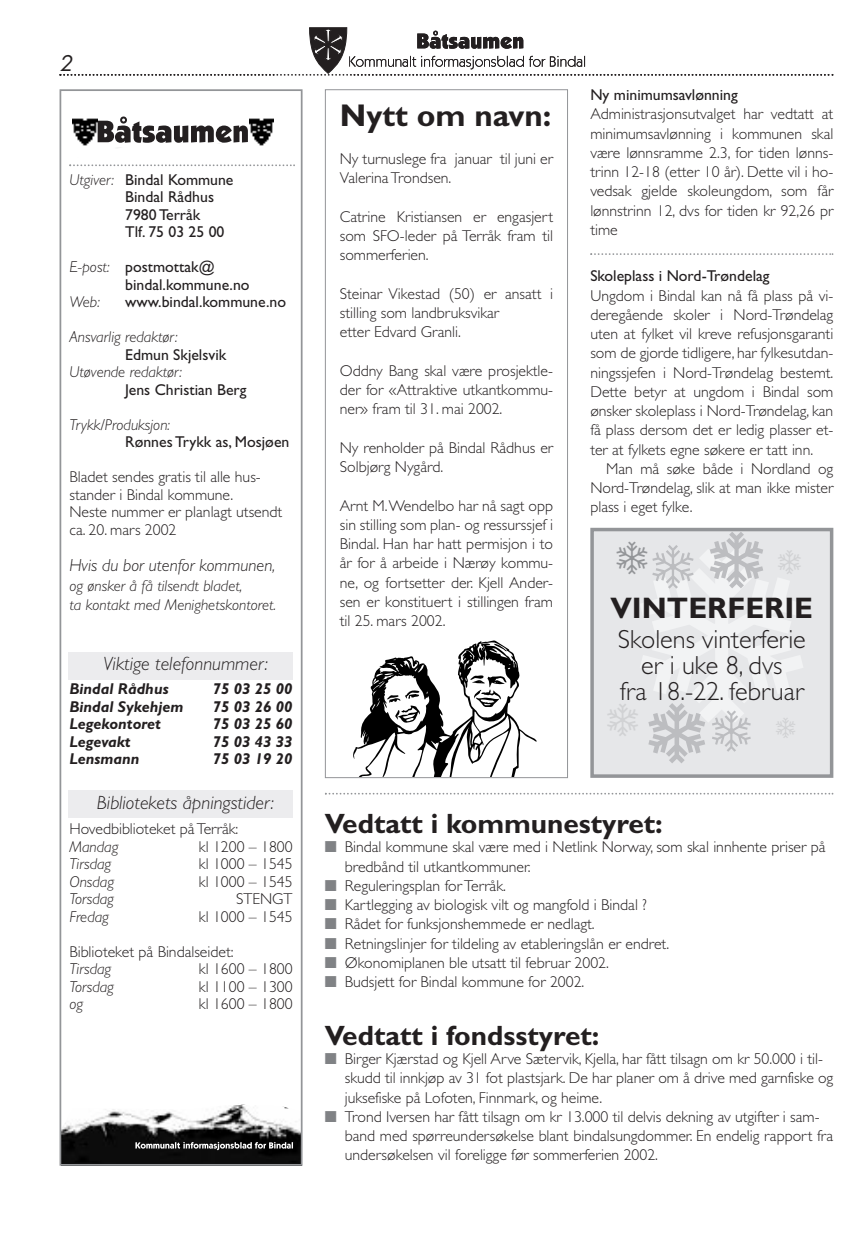
<style>
.page{position:relative;width:868px;height:1239px;background:#fff}
.page>*{position:absolute;margin:0;border:0;box-sizing:border-box;transform-origin:0 0}
.t1{font:47.25px "Zapf Dingbats";color:#d1d2d4}
.t2{font:47.25px "Zapf Dingbats";color:#939598}
.t3{font:700 31.5px "Gill Sans";color:#231f20}
.t4{font:700 29.75px "Gill Sans";color:#231f20}
.t5{font:700 28px "Gill Sans";color:#231f20}
.t6{font:300 26.25px/26.2px "Gill Sans";color:#231f20;text-align:center}
.t7{font:italic 21px "Futura";color:#231f20}
.t8{font:italic 300 19.25px "Gill Sans";color:#231f20}
.t9{font:italic 300 17.5px "Gill Sans";color:#231f20}
.t10{font:300 15.75px/19.2px "Gill Sans";color:#231f20}
.t11{font:15.75px/17.5px "Gill Sans";color:#231f20}
.t12{font:italic 300 15.75px/19.2px "Gill Sans";color:#231f20}
.t13{font:italic 700 15.75px "Gill Sans";color:#231f20}
.s1{font-weight:300;font-style:italic}
.s2{color:#bcbdc0}
.s3{color:#808285}
</style>
<div class="page">
<div style="left:592px;top:530px;width:240px;height:246px;background:#e6e7e9"></div>
<div style="left:590px;top:528px;width:243px;height:250px;border:4px solid #939598"></div>
<svg style="left:60px;top:28px;width:773px;height:48px"></svg>
<svg style="left:98px;top:117px;width:150px;height:26px"></svg>
<img style="left:73px;top:118px;width:24px;height:28px">
<img style="left:249px;top:118px;width:25px;height:28px">
<img style="left:63px;top:1105px;width:237px;height:58px">
<img style="left:63px;top:1105px;width:26px;height:4px">
<img style="left:273px;top:1105px;width:27px;height:4px">
<svg style="left:135px;top:1142px;width:158px;height:8px"></svg>
<svg style="left:69px;top:164px;width:226px;height:2px"></svg>
<div style="left:60px;top:89px;width:243px;height:1077px;border:2px solid #939598"></div>
<div style="left:68px;top:652px;width:225px;height:28px;background:#ececee"></div>
<div style="left:68px;top:790px;width:224px;height:28px;background:#ececee"></div>
<svg style="left:325px;top:793px;width:508px;height:2px"></svg>
<div style="left:325px;top:89px;width:243px;height:689px;border:1px solid #939598"></div>
<svg style="left:353px;top:640px;width:184px;height:137px"></svg>
<svg style="left:590px;top:253px;width:243px;height:2px"></svg>
<h3 class="t7" style="left:60px;top:53px;width:18px">2</h3>
<p class="t11" style="left:125px;top:172px;width:110px;text-indent:-56px"><span class="s1">Utgiver:</span> Bindal Kommune<br>Bindal Rådhus<br>7980 Terråk<br>Tlf. 75 03 25 00</p>
<p class="t11" style="left:125px;top:260px;width:126px;text-indent:-56px"><span class="s1">E-post:</span> postmottak@ bindal.kommune.no</p>
<p class="t12" style="left:69px;top:294px;width:32px">Web:</p>
<p class="t11" style="left:125px;top:295px;width:162px">www.bindal.kommune.no</p>
<p class="t12" style="left:69px;top:329px;width:110px">Ansvarlig redaktør:</p>
<p class="t11" style="left:125px;top:347px;width:103px">Edmun Skjelsvik</p>
<p class="t12" style="left:69px;top:364px;width:114px">Utøvende redaktør:</p>
<p class="t11" style="left:125px;top:382px;width:123px">Jens Christian Berg</p>
<p class="t12" style="left:69px;top:416px;width:102px">Trykk/Produksjon:</p>
<p class="t11" style="left:125px;top:435px;width:166px">Rønnes Trykk as, Mosjøen</p>
<p class="t10" style="left:69px;top:470px;width:214px;line-height:17.5px">Bladet sendes gratis til alle hus&shy;stander i Bindal kommune.<br>Neste nummer er planlagt utsendt ca. 20. mars 2002</p>
<p class="t9" style="left:69px;top:559px;width:207px">Hvis du bor utenfor kommunen,</p>
<p class="t12" style="left:69px;top:577px;width:208px">og ønsker å få tilsendt bladet,<br>ta kontakt med Menighetskontoret.</p>
<p class="t8" style="left:103px;top:657px;width:166px">Viktige telefonnummer:</p>
<p class="t13" style="left:69px;top:683px;width:101px">Bindal Rådhus</p>
<p class="t13" style="left:213px;top:683px;width:82px">75 03 25 00</p>
<p class="t13" style="left:69px;top:701px;width:116px">Bindal Sykehjem</p>
<p class="t13" style="left:213px;top:701px;width:82px">75 03 26 00</p>
<p class="t13" style="left:69px;top:718px;width:93px">Legekontoret</p>
<p class="t13" style="left:213px;top:718px;width:82px">75 03 25 60</p>
<p class="t13" style="left:69px;top:736px;width:63px">Legevakt</p>
<p class="t13" style="left:213px;top:736px;width:82px">75 03 43 33</p>
<p class="t13" style="left:69px;top:753px;width:72px">Lensmann</p>
<p class="t13" style="left:213px;top:753px;width:82px">75 03 19 20</p>
<p class="t8" style="left:97px;top:795px;width:179px">Bibliotekets åpningstider:</p>
<p class="t10" style="left:69px;top:821px;width:170px">Hovedbiblioteket på Terråk:</p>
<p class="t12" style="left:69px;top:838px;width:51px">Mandag</p>
<p class="t10" style="left:199px;top:838px;width:95px">kl 1200 – 1800</p>
<p class="t12" style="left:69px;top:856px;width:43px">Tirsdag</p>
<p class="t10" style="left:199px;top:856px;width:95px">kl 1000 – 1545</p>
<p class="t12" style="left:69px;top:873px;width:46px">Onsdag</p>
<p class="t10" style="left:199px;top:873px;width:95px">kl 1000 – 1545</p>
<p class="t12" style="left:69px;top:891px;width:46px">Torsdag</p>
<p class="t10" style="left:236px;top:891px;width:58px">STENGT</p>
<p class="t12" style="left:69px;top:908px;width:41px">Fredag</p>
<p class="t10" style="left:199px;top:908px;width:95px">kl 1000 – 1545</p>
<p class="t10" style="left:69px;top:943px;width:166px">Biblioteket på Bindalseidet:</p>
<p class="t12" style="left:69px;top:961px;width:43px">Tirsdag</p>
<p class="t10" style="left:199px;top:961px;width:95px">kl 1600 – 1800</p>
<p class="t12" style="left:69px;top:978px;width:46px">Torsdag</p>
<p class="t10" style="left:199px;top:978px;width:95px">kl 1100 – 1300</p>
<p class="t12" style="left:69px;top:996px;width:15px">og</p>
<p class="t10" style="left:199px;top:996px;width:95px">kl 1600 – 1800</p>
<h2 class="t3" style="left:340px;top:104px;width:213px">Nytt om navn:</h2>
<p class="t10" style="left:340px;top:151px;width:215px">Ny turnuslege fra januar til juni er<br>Valerina Trondsen.</p>
<p class="t10" style="left:340px;top:209px;width:215px;text-align:justify">Catrine Kristiansen er engasjert som SFO-leder på Terråk fram til sommerferien.</p>
<p class="t10" style="left:340px;top:286px;width:215px">Steinar Vikestad (50) er ansatt i stilling som landbruksvikar<br>etter Edvard Granli.</p>
<p class="t10" style="left:340px;top:363px;width:215px;text-align:justify">Oddny Bang skal være prosjektle&shy;der for «Attraktive utkantkommu&shy;ner» fram til 31. mai 2002.</p>
<p class="t10" style="left:340px;top:440px;width:215px">Ny renholder på Bindal Rådhus er<br>Solbjørg Nygård.</p>
<p class="t10" style="left:340px;top:497px;width:215px;text-align:justify">Arnt M.Wendelbo har nå sagt opp sin stilling som plan- og ressurssjef i Bindal. Han har hatt permisjon i to år for å arbeide i Nærøy kommu&shy;ne, og fortsetter der. Kjell Ander&shy;sen er konstituert i stillingen fram til 25. mars 2002.</p>
<p class="t11" style="left:590px;top:88px;width:149px">Ny minimumsavlønning</p>
<p class="t10" style="left:590px;top:106px;width:245px;text-align:justify">Administrasjonsutvalget har vedtatt at minimumsavlønning i kommunen skal være lønnsramme 2.3, for tiden lønns&shy;trinn 12-18 (etter 10 år). Dette vil i ho&shy;vedsak gjelde skoleungdom, som får lønnstrinn 12, dvs for tiden kr 92,26 pr time</p>
<p class="t11" style="left:590px;top:269px;width:181px">Skoleplass i Nord-Trøndelag</p>
<p class="t10" style="left:590px;top:287px;width:245px;text-align:justify">Ungdom i Bindal kan nå få plass på vi&shy;deregående skoler i Nord-Trøndelag uten at fylket vil kreve refusjonsgaranti som de gjorde tidligere, har fylkesutdan&shy;ningssjefen i Nord-Trøndelag bestemt.<br>Dette betyr at ungdom i Bindal som ønsker skoleplass i Nord-Trøndelag, kan få plass dersom det er ledig plasser et&shy;ter at fylkets egne søkere er tatt inn.</p>
<p class="t10" style="left:590px;top:461px;width:245px;text-align:justify;text-indent:16px">Man må søke både i Nordland og Nord-Trøndelag, slik at man ikke mister plass i eget fylke.</p>
<h1 class="t2" style="left:616px;top:535px;width:151px">❄<span class="s2">❄❆</span></h1>
<h3 class="t4" style="left:611px;top:598px;width:204px">VINTERFERIE</h3>
<h3 class="t6" style="left:618px;top:629px;width:190px">Skolens vinterferie er i uke 8, dvs<br>fra 18.-22. februar</h3>
<h1 class="t1" style="left:606px;top:696px;width:191px">❄<span class="s2">❆❄</span> ❄</h1>
<h3 class="t5" style="left:325px;top:814px;width:339px">Vedtatt i kommunestyret:</h3>
<p class="t10" style="left:345px;top:839px;width:482px;text-indent:-20px"><span class="s3">■</span> Bindal kommune skal være med i Netlink Norway, som skal innhente priser på bredbånd til utkantkommuner.</p>
<p class="t10" style="left:325px;top:878px;width:182px"><span class="s3">■</span> Reguleringsplan for Terråk.</p>
<p class="t10" style="left:325px;top:897px;width:323px"><span class="s3">■</span> Kartlegging av biologisk vilt og mangfold i Bindal ?</p>
<p class="t10" style="left:325px;top:916px;width:271px"><span class="s3">■</span> Rådet for funksjonshemmede er nedlagt.</p>
<p class="t10" style="left:325px;top:935px;width:346px"><span class="s3">■</span> Retningslinjer for tildeling av etableringslån er endret.</p>
<p class="t10" style="left:325px;top:955px;width:285px"><span class="s3">■</span> Økonomiplanen ble utsatt til februar 2002.</p>
<p class="t10" style="left:325px;top:974px;width:261px"><span class="s3">■</span> Budsjett for Bindal kommune for 2002.</p>
<h3 class="t5" style="left:325px;top:1026px;width:276px">Vedtatt i fondsstyret:</h3>
<p class="t10" style="left:345px;top:1051px;width:490px;text-indent:-20px"><span class="s3">■</span> Birger Kjærstad og Kjell Arve Sætervik, Kjella, har fått tilsagn om kr 50.000 i til&shy;skudd til innkjøp av 31 fot plastsjark. De har planer om å drive med garnfiske og juksefiske på Lofoten, Finnmark, og heime.</p>
<p class="t10" style="left:345px;top:1109px;width:490px;text-indent:-20px"><span class="s3">■</span> Trond Iversen har fått tilsagn om kr 13.000 til delvis dekning av utgifter i sam&shy;band med spørreundersøkelse blant bindalsungdommer. En endelig rapport fra undersøkelsen vil foreligge før sommerferien 2002.</p>
</div>
